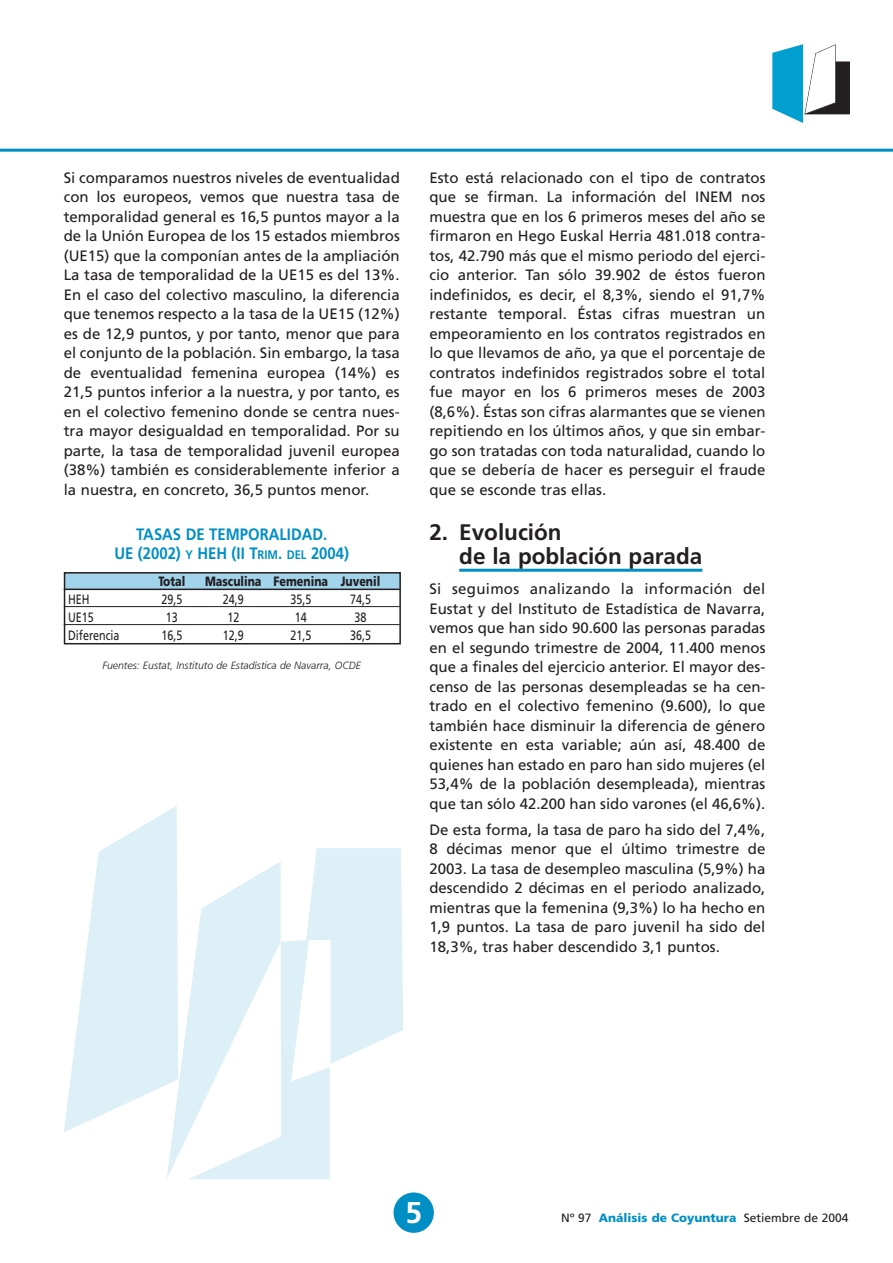
<style>
.page{position:relative;width:893px;height:1263px;background:#fff}
.page>*{position:absolute;margin:0;border:0;box-sizing:border-box;transform-origin:0 0}
.t1{font:700 30px "Frutiger";color:#fff}
.t2{font:700 22.5px/24px "Frutiger";color:#231f20}
.t3{font:700 16.5px/19.5px "Frutiger";color:#008fc5;text-align:center;scale:.9 1}
.t4{font:15px/19.5px "Frutiger";color:#231f20;text-align:justify}
.t5{font:13.5px "Frutiger";color:#231f20;scale:.8 1}
.t6{font:900 13.5px "Frutiger";color:#231f20;scale:.8 1}
.t7{font:12px "Frutiger";color:#231f20}
.t8{font:italic 300 10.5px "Frutiger";color:#231f20}
.s1{font-size:12.3px}
.s2{font-weight:900;color:#008fc5}
</style>
<div class="page">
<div style="left:64px;top:573px;width:337px;height:16px;background:#a1d3eb"></div>
<div style="left:64px;top:572px;width:337px;height:72px;border:2px solid #231f20"></div>
<svg style="left:64px;top:806px;width:124px;height:372px"></svg>
<svg style="left:188px;top:848px;width:215px;height:331px;fill:#ddeff7"></svg>
<svg style="left:772px;top:44px;width:78px;height:79px"></svg>
<div style="left:393px;top:1192px;width:41px;height:41px;background:#008fc5;border-radius:50%"></div>
<hr style="left:0;top:149px;width:892px;height:3px;background:#008fc5">
<hr style="left:64px;top:589px;width:336px;height:1px;background:#231f20">
<hr style="left:64px;top:606px;width:336px;height:1px;background:#231f20">
<hr style="left:64px;top:624px;width:336px;height:1px;background:#231f20">
<hr style="left:459px;top:569px;width:243px;height:3px;background:#008fc5">
<p class="t4" style="left:64px;top:169px;width:338px">Si comparamos nuestros niveles de eventualidad con los europeos, vemos que nuestra tasa de temporalidad general es 16,5 puntos mayor a la de la Unión Europea de los 15 estados miembros (UE15) que la componían antes de la ampliación La tasa de temporalidad de la UE15 es del 13%.<br>En el caso del colectivo masculino, la diferencia que tenemos respecto a la tasa de la UE15 (12%) es de 12,9 puntos, y por tanto, menor que para el conjunto de la población. Sin embargo, la tasa de eventualidad femenina europea (14%) es 21,5 puntos inferior a la nuestra, y por tanto, es en el colectivo femenino donde se centra nues&shy;tra mayor desigualdad en temporalidad. Por su parte, la tasa de temporalidad juvenil europea (38%) también es considerablemente inferior a la nuestra, en concreto, 36,5 puntos menor.</p>
<p class="t3" style="left:114px;top:525px;width:262px">TASAS DE TEMPORALIDAD.<br>UE (2002) <span class="s1">Y</span> HEH (II T<span class="s1">RIM</span>. <span class="s1">DEL</span> 2004)</p>
<p class="t6" style="left:158px;top:576px;width:35px">Total</p>
<p class="t6" style="left:205px;top:576px;width:220px">Masculina Femenina Juvenil</p>
<p class="t5" style="left:68px;top:594px;width:29px">HEH</p>
<p class="t5" style="left:161px;top:594px;width:28px">29,5</p>
<p class="t5" style="left:223px;top:594px;width:28px">24,9</p>
<p class="t5" style="left:290px;top:594px;width:28px">35,5</p>
<p class="t5" style="left:350px;top:594px;width:28px">74,5</p>
<p class="t5" style="left:68px;top:612px;width:34px">UE15</p>
<p class="t5" style="left:166px;top:612px;width:17px">13</p>
<p class="t5" style="left:227px;top:612px;width:17px">12</p>
<p class="t5" style="left:295px;top:612px;width:17px">14</p>
<p class="t5" style="left:355px;top:612px;width:17px">38</p>
<p class="t5" style="left:68px;top:630px;width:66px">Diferencia</p>
<p class="t5" style="left:161px;top:630px;width:28px">16,5</p>
<p class="t5" style="left:223px;top:630px;width:28px">12,9</p>
<p class="t5" style="left:290px;top:630px;width:28px">21,5</p>
<p class="t5" style="left:350px;top:630px;width:28px">36,5</p>
<p class="t8" style="left:102px;top:661px;width:260px">Fuentes: Eustat, Instituto de Estadística de Navarra, OCDE</p>
<p class="t4" style="left:429px;top:169px;width:338px">Esto está relacionado con el tipo de contratos que se firman. La información del INEM nos muestra que en los 6 primeros meses del año se firmaron en Hego Euskal Herria 481.018 contra&shy;tos, 42.790 más que el mismo periodo del ejerci&shy;cio anterior. Tan sólo 39.902 de éstos fueron indefinidos, es decir, el 8,3%, siendo el 91,7% restante temporal. Éstas cifras muestran un empeoramiento en los contratos registrados en lo que llevamos de año, ya que el porcentaje de contratos indefinidos registrados sobre el total fue mayor en los 6 primeros meses de 2003 (8,6%). Éstas son cifras alarmantes que se vienen repitiendo en los últimos años, y que sin embar&shy;go son tratadas con toda naturalidad, cuando lo que se debería de hacer es perseguir el fraude que se esconde tras ellas.</p>
<h2 class="t2" style="left:459px;top:522px;width:245px;text-indent:-30px">2. Evolución<br>de la población parada</h2>
<p class="t4" style="left:429px;top:580px;width:338px">Si seguimos analizando la información del Eustat y del Instituto de Estadística de Navarra, vemos que han sido 90.600 las personas paradas en el segundo trimestre de 2004, 11.400 menos que a finales del ejercicio anterior. El mayor des&shy;censo de las personas desempleadas se ha cen&shy;trado en el colectivo femenino (9.600), lo que también hace disminuir la diferencia de género existente en esta variable; aún así, 48.400 de quienes han estado en paro han sido mujeres (el 53,4% de la población desempleada), mientras que tan sólo 42.200 han sido varones (el 46,6%).</p>
<p class="t4" style="left:429px;top:821px;width:337px">De esta forma, la tasa de paro ha sido del 7,4%, 8 décimas menor que el último trimestre de 2003. La tasa de desempleo masculina (5,9%) ha descendido 2 décimas en el periodo analizado, mientras que la femenina (9,3%) lo ha hecho en 1,9 puntos. La tasa de paro juvenil ha sido del 18,3%, tras haber descendido 3,1 puntos.</p>
<h1 class="t1" style="left:406px;top:1201px;width:18px">5</h1>
<p class="t7" style="left:561px;top:1212px;width:289px">Nº 97 <span class="s2">Análisis de Coyuntura</span> Setiembre de 2004</p>
</div>
